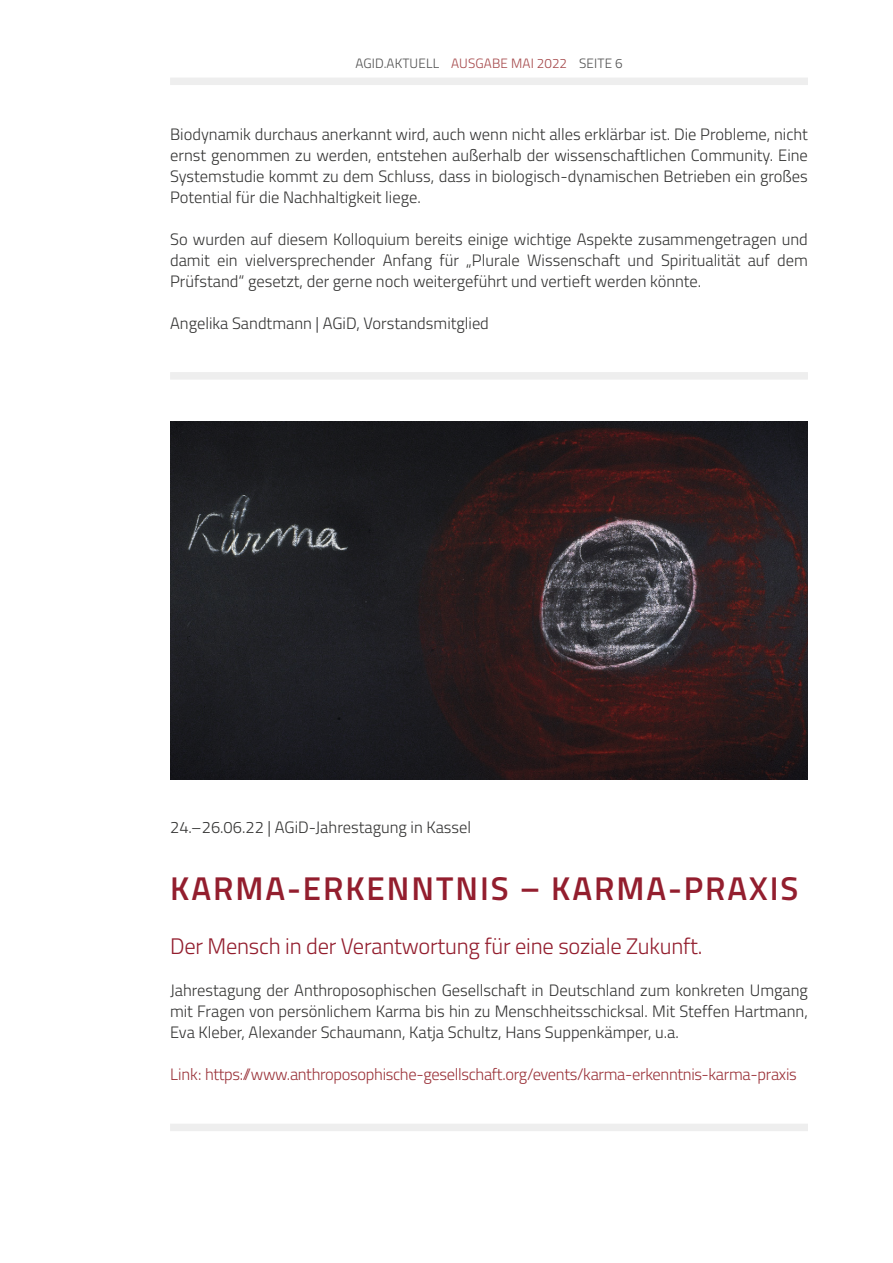
<style>
.page{position:relative;width:893px;height:1263px;background:#fff}
.page>*{position:absolute;margin:0;border:0;box-sizing:border-box;transform-origin:0 0}
.t1{font:600 33px "Titillium";letter-spacing:.06em;color:#931e2e}
.t2{font:300 22.5px "Titillium";letter-spacing:-.01em;color:#931e2e}
.t3{font:300 16.5px/21px "Titillium";color:#343433;text-align:justify}
.t4{font:300 16.5px "Titillium";letter-spacing:-.02em;color:#9b333a}
.t5{font:300 13.5px "Titillium";letter-spacing:.01em;color:#4f4f4f}
.s1{color:#a44648}
</style>
<div class="page">
<div style="left:170px;top:78px;width:638px;height:7px;background:#eee"></div>
<div style="left:170px;top:372px;width:638px;height:8px;background:#eee"></div>
<div style="left:170px;top:1124px;width:638px;height:7px;background:#eee"></div>
<img style="left:170px;top:421px;width:638px;height:359px">
<p class="t5" style="left:355px;top:53px;width:269px">AGID.AKTUELL <span class="s1">AUSGABE MAI 2022</span> SEITE 6</p>
<p class="t3" style="left:170px;top:123px;width:639px">Biodynamik durchaus anerkannt wird, auch wenn nicht alles erklärbar ist. Die Probleme, nicht ernst genommen zu werden, entstehen außerhalb der wissenschaftlichen Community. Eine Systemstudie kommt zu dem Schluss, dass in biologisch-dynamischen Betrieben ein großes Potential für die Nachhaltigkeit liege.</p>
<p class="t3" style="left:170px;top:228px;width:639px">So wurden auf diesem Kolloquium bereits einige wichtige Aspekte zusammengetragen und damit ein vielversprechender Anfang für „Plurale Wissenschaft und Spiritualität auf dem Prüfstand“ gesetzt, der gerne noch weitergeführt und vertieft werden könnte.</p>
<p class="t3" style="left:170px;top:312px;width:320px">Angelika Sandtmann | AGiD, Vorstandsmitglied</p>
<p class="t3" style="left:170px;top:816px;width:303px">24.–26.06.22 | AGiD-Jahrestagung in Kassel</p>
<h1 class="t1" style="left:170px;top:863px;width:630px">KARMA-ERKENNTNIS – KARMA-PRAXIS</h1>
<h2 class="t2" style="left:170px;top:929px;width:534px">Der Mensch in der Verantwortung für eine soziale Zukunft.</h2>
<p class="t3" style="left:170px;top:979px;width:639px">Jahrestagung der Anthroposophischen Gesellschaft in Deutschland zum konkreten Umgang mit Fragen von persönlichem Karma bis hin zu Menschheitsschicksal. Mit Steffen Hartmann, Eva Kleber, Alexander Schaumann, Katja Schultz, Hans Suppenkämper, u.a.</p>
<p class="t4" style="left:170px;top:1062px;width:628px">Link: https://www.anthroposophische-gesellschaft.org/events/karma-erkenntnis-karma-praxis</p>
</div>
